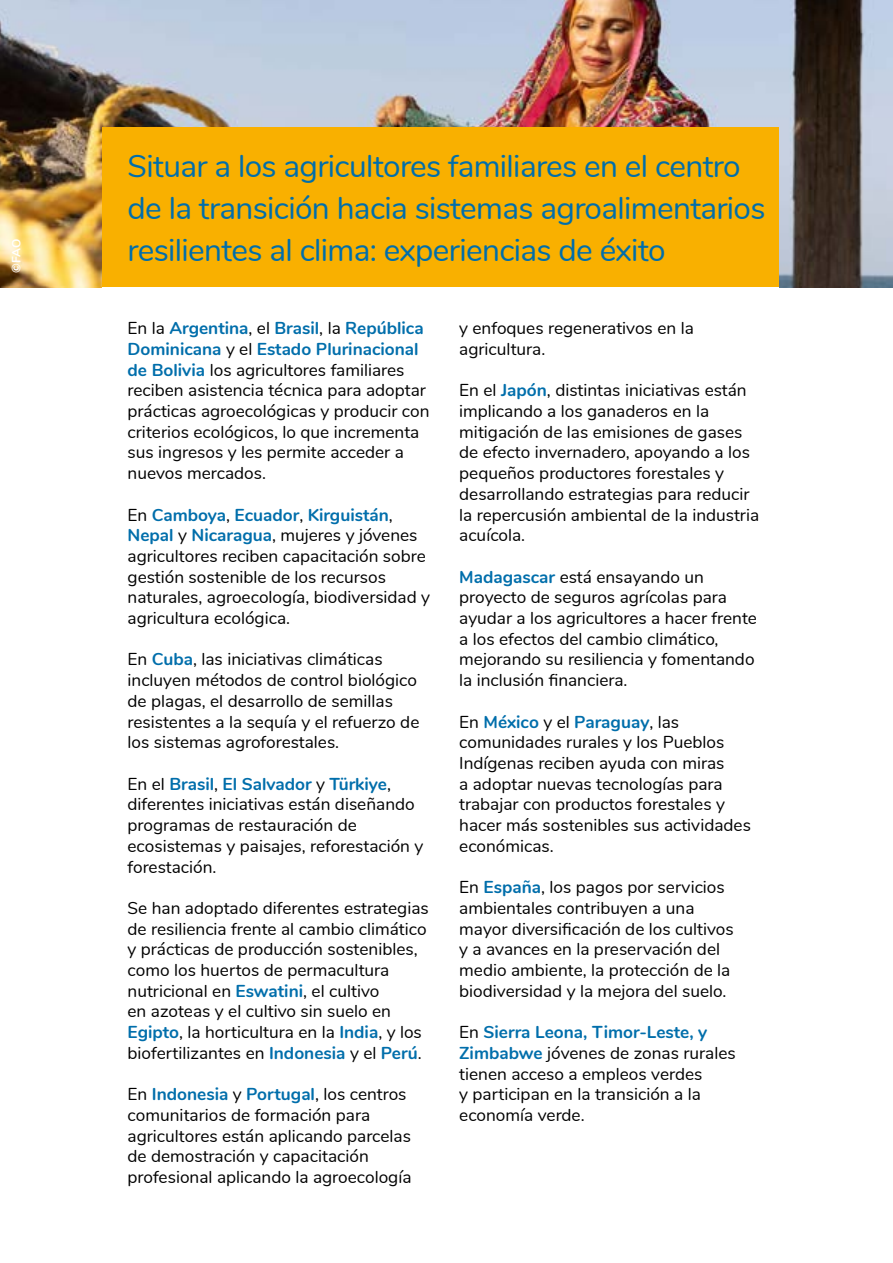
<style>
.page{position:relative;width:893px;height:1263px;background:#fff}
.page>*{position:absolute;margin:0;border:0;box-sizing:border-box;transform-origin:0 0}
.t1{font:31.5px/42px "Nunito";letter-spacing:-.02em;color:#006eab}
.t2{font:17.25px/20.7px "Nunito";color:#000}
.t3{font:700 12px "Nunito";color:#fff}
.s1{font-weight:700;color:#006eab}
</style>
<div class="page">
<img style="left:0;top:0;width:893px;height:287px">
<div style="left:102px;top:128px;width:676px;height:159px;background:#f9b000"></div>
<hr style="left:892px;top:1118px;width:1px;height:145px;background:#f59c00">
<p class="t3" style="left:8px;top:272px;width:35px;rotate:-90deg">©FAO</p>
<h1 class="t1" style="left:128px;top:143px;width:640px">Situar a los agricultores familiares en el centro de la transición hacia sistemas agroalimentarios resilientes al clima: experiencias de éxito</h1>
<p class="t2" style="left:128px;top:317px;width:303px">En la <span class="s1">Argentina</span>, el <span class="s1">Brasil</span>, la <span class="s1">República Dominicana</span> y el <span class="s1">Estado Plurinacional de Bolivia</span> los agricultores familiares reciben asistencia técnica para adoptar prácticas agroecológicas y producir con criterios ecológicos, lo que incrementa sus ingresos y les permite acceder a nuevos mercados.</p>
<p class="t2" style="left:128px;top:503px;width:304px">En <span class="s1">Camboya</span>, <span class="s1">Ecuador</span>, <span class="s1">Kirguistán</span>, <span class="s1">Nepal</span> y <span class="s1">Nicaragua</span>, mujeres y jóvenes agricultores reciben capacitación sobre gestión sostenible de los recursos naturales, agroecología, biodiversidad y agricultura ecológica.</p>
<p class="t2" style="left:128px;top:648px;width:293px">En <span class="s1">Cuba</span>, las iniciativas climáticas incluyen métodos de control biológico de plagas, el desarrollo de semillas resistentes a la sequía y el refuerzo de los sistemas agroforestales.</p>
<p class="t2" style="left:128px;top:772px;width:297px">En el <span class="s1">Brasil</span>, <span class="s1">El Salvador</span> y <span class="s1">Türkiye</span>, diferentes iniciativas están diseñando programas de restauración de ecosistemas y paisajes, reforestación y forestación.</p>
<p class="t2" style="left:128px;top:897px;width:303px">Se han adoptado diferentes estrategias de resiliencia frente al cambio climático y prácticas de producción sostenibles, como los huertos de permacultura nutricional en <span class="s1">Eswatini</span>, el cultivo<br>en azoteas y el cultivo sin suelo en <span class="s1">Egipto</span>, la horticultura en la <span class="s1">India</span>, y los biofertilizantes en <span class="s1">Indonesia</span> y el <span class="s1">Perú</span>.</p>
<p class="t2" style="left:128px;top:1083px;width:285px">En <span class="s1">Indonesia</span> y <span class="s1">Portugal</span>, los centros comunitarios de formación para agricultores están aplicando parcelas de demostración y capacitación profesional aplicando la agroecología</p>
<p class="t2" style="left:459px;top:317px;width:236px">y enfoques regenerativos en la agricultura.</p>
<p class="t2" style="left:459px;top:379px;width:301px">En el <span class="s1">Japón</span>, distintas iniciativas están implicando a los ganaderos en la mitigación de las emisiones de gases de efecto invernadero, apoyando a los pequeños productores forestales y desarrollando estrategias para reducir la repercusión ambiental de la industria acuícola.</p>
<p class="t2" style="left:459px;top:565px;width:299px"><span class="s1">Madagascar</span> está ensayando un proyecto de seguros agrícolas para ayudar a los agricultores a hacer frente a los efectos del cambio climático, mejorando su resiliencia y fomentando la inclusión financiera.</p>
<p class="t2" style="left:459px;top:710px;width:293px">En <span class="s1">México</span> y el <span class="s1">Paraguay</span>, las comunidades rurales y los Pueblos<br>Indígenas reciben ayuda con miras<br>a adoptar nuevas tecnologías para trabajar con productos forestales y hacer más sostenibles sus actividades económicas.</p>
<p class="t2" style="left:459px;top:876px;width:276px">En <span class="s1">España</span>, los pagos por servicios ambientales contribuyen a una mayor diversificación de los cultivos y a avances en la preservación del medio ambiente, la protección de la biodiversidad y la mejora del suelo.</p>
<p class="t2" style="left:459px;top:1021px;width:278px">En <span class="s1">Sierra Leona, Timor-Leste, y<br>Zimbabwe</span> jóvenes de zonas rurales tienen acceso a empleos verdes<br>y participan en la transición a la economía verde.</p>
</div>
